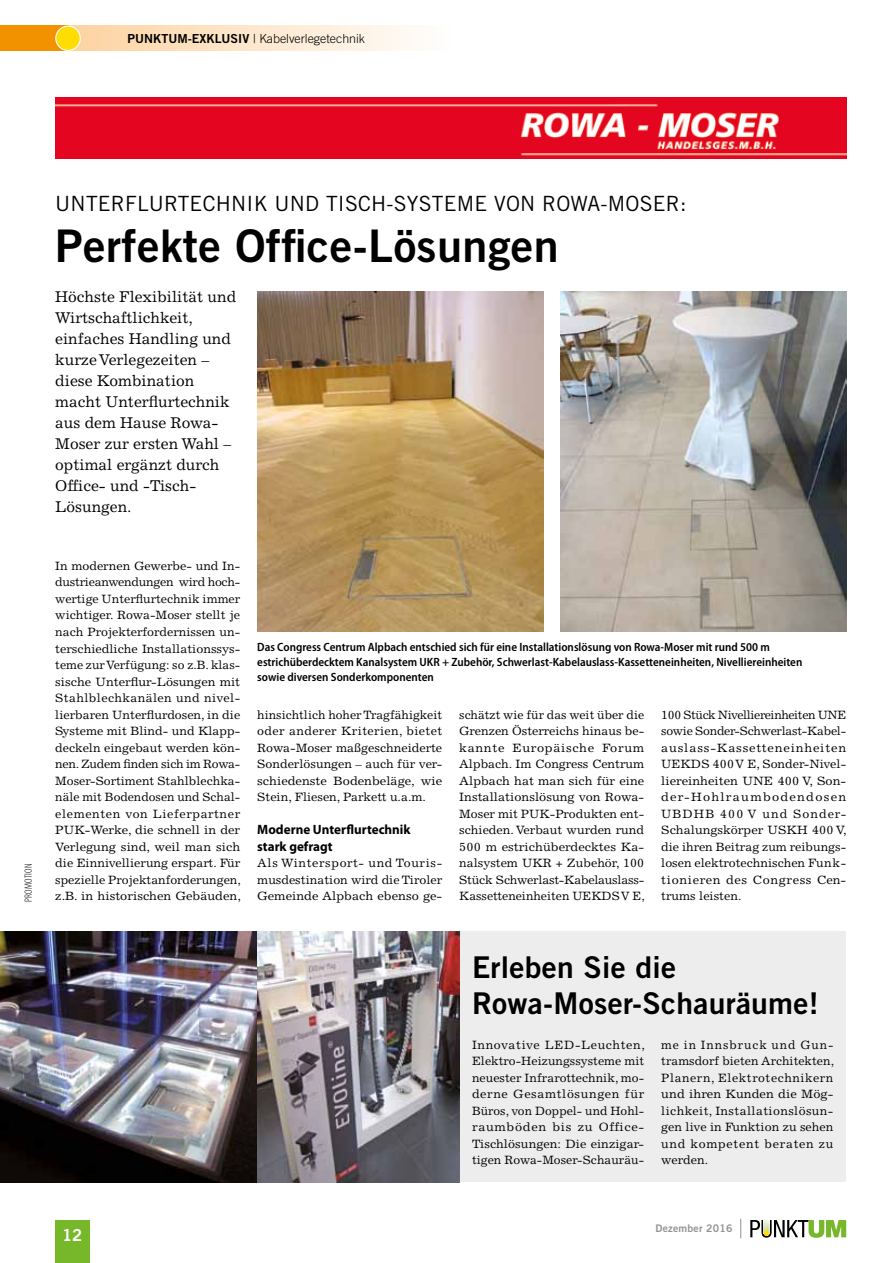
<style>
.page{position:relative;width:893px;height:1263px;background:#fff}
.page>*{position:absolute;margin:0;border:0;box-sizing:border-box;transform-origin:0 0}
.t1{font:45px "Trade Gothic LT Std Bd 2";letter-spacing:.01em;color:#000}
.t2{font:30px/36px "Trade Gothic LT Std Bd 2";letter-spacing:.01em;color:#000}
.t3{font:21px "Trade Gothic LT Std";letter-spacing:.01em;color:#000}
.t4{font:16.5px "Trade Gothic LT Std Bd 2";color:#fff}
.t5{font:15.6px/21px "Excelsior LT Std";color:#000}
.t6{font:700 13.5px/16.5px "Myriad Pro";color:#000}
.t7{font:300 12.45px "Trade Gothic LT Std";color:#000}
.t8{font:12.45px "Trade Gothic LT Std Bd 2";color:#000}
.t9{font:12.15px/16.5px "Excelsior LT Std";color:#000;text-align:justify}
.t10{font:12.15px/16.5px "Excelsior LT Std";letter-spacing:.03em;color:#000}
.t11{font:600 semi-condensed 12px/15px "Myriad Pro";color:#000}
.t12{font:10.5px "Trade Gothic LT Std Bd 2";letter-spacing:.02em;color:#939396}
.t13{font:300 condensed 10.5px "Myriad Pro";letter-spacing:.02em;color:#000}
.s1{font-family:"Trade Gothic LT Std Bd 2";font-weight:400}
</style>
<div class="page">
<img style="left:55px;top:98px;width:791px;height:61px">
<div style="left:55px;top:1220px;width:34px;height:43px;background:#76b82a"></div>
<div style="left:68px;top:26px;width:383px;height:25px;background:linear-gradient(to right,#fdd4a3,#fefdfc)"></div>
<div style="left:0;top:26px;width:68px;height:25px;background:#f39200"></div>
<div style="left:56px;top:26px;width:24px;height:24px;background:#fd0;border-radius:50%"></div>
<div style="left:55px;top:26px;width:26px;height:25px;border:1px solid #fff;border-radius:50%"></div>
<svg style="left:750px;top:1220px;width:96px;height:18px"></svg>
<svg style="left:740px;top:1219px;width:1px;height:19px"></svg>
<div style="left:459px;top:931px;width:387px;height:251px;background:#ededed"></div>
<img style="left:257px;top:291px;width:286px;height:340px">
<img style="left:560px;top:291px;width:286px;height:340px">
<img style="left:0;top:931px;width:459px;height:251px">
<p class="t8" style="left:128px;top:31px;width:10px">PUNKTUM</p>
<p class="t7" style="left:188px;top:31px;width:179px"><span class="s1">-Exklusiv</span> | Kabelverlegetechnik</p>
<p class="t13" style="left:22px;top:902px;width:40px;rotate:-90deg">Promotion</p>
<h3 class="t3" style="left:55px;top:191px;width:633px">U NTERFLURTECHNIK UND TISCH-SYSTEME VON ROWA-MOSER:</h3>
<h1 class="t1" style="left:55px;top:218px;width:505px">Perfekte Office-Lösungen</h1>
<p class="t5" style="left:55px;top:286px;width:182px">Höchste Flexibilität und<br>Wirtschaftlichkeit, einfaches Handling und kurze Verlegezeiten – diese Kombination macht Unterflurtechnik aus dem Hause Rowa-<br>Moser zur ersten Wahl – optimal ergänzt durch<br>Office- und -Tisch-<br>Lösungen.</p>
<p class="t9" style="left:55px;top:558px;width:187px;text-align:left">In modernen Gewerbe- und In&shy;dustrieanwendungen wird hoch&shy;wertige Unterflurtechnik immer wichtiger. Rowa-Moser stellt je nach Projekterfordernissen un&shy;terschiedliche Installationssys&shy;teme zur Verfügung: so z.B. klas&shy;sische Unterflur-Lösungen mit<br>Stahlblechkanälen und nivel&shy;lierbaren Unterflurdosen, in die<br>Systeme mit Blind- und Klapp&shy;deckeln eingebaut werden kön&shy;nen. Zudem finden sich im Rowa-<br>Moser-Sortiment Stahlblechka&shy;näle mit Bodendosen und Schal&shy;elementen von Lieferpartner<br>PUK-Werke, die schnell in der<br>Verlegung sind, weil man sich die Einnivellierung erspart. Für spezielle Projektanforderungen, z.B. in historischen Gebäuden,</p>
<p class="t11" style="left:257px;top:640px;width:547px">Das Congress Centrum Alpbach entschied sich für eine Installationslösung von Rowa-Moser mit rund 500 m estrichüberdecktem Kanalsystem UKR + Zubehör, Schwerlast-Kabelauslass-Kassetteneinheiten, Nivelliereinheiten sowie diversen Sonderkomponenten</p>
<p class="t9" style="left:257px;top:706px;width:186px">hinsichtlich hoher Tragfähigkeit oder anderer Kriterien, bietet Rowa-Moser maßgeschneiderte Sonderlösungen – auch für ver&shy;schiedenste Bodenbeläge, wie Stein, Fliesen, Parkett u.a.m.</p>
<p class="t6" style="left:257px;top:821px;width:155px">Moderne Unterflurtechnik stark gefragt</p>
<p class="t9" style="left:257px;top:855px;width:186px">Als Wintersport- und Touris&shy;musdestination wird die Tiroler Gemeinde Alpbach ebenso ge-</p>
<p class="t9" style="left:459px;top:706px;width:187px">schätzt wie für das weit über die Grenzen Österreichs hinaus be&shy;kannte Europäische Forum Alpbach. Im Congress Centrum Alpbach hat man sich für eine Installationslösung von Rowa-Moser mit PUK-Produkten ent&shy;schieden. Verbaut wurden rund 500 m estrichüberdecktes Ka&shy;nalsystem UKR + Zubehör, 100<br>Stück Schwerlast-Kabelauslass-Kassetteneinheiten UEKDS V E,</p>
<p class="t9" style="left:661px;top:706px;width:187px">100 Stück Nivelliereinheiten UNE sowie Sonder-Schwerlast-Kabel&shy;auslass-Kassetteneinheiten UEKDS 400 V E, Sonder-Nivel&shy;liereinheiten UNE 400 V, Son&shy;der-Hohlraumbodendosen UBDHB 400 V und Sonder-Schalungskörper USKH 400 V, die ihren Beitrag zum reibungs&shy;losen elektrotechnischen Funk&shy;tionieren des Congress Cen&shy;trums leisten.</p>
<h2 class="t2" style="left:472px;top:949px;width:348px">Erleben Sie die<br>Rowa-Moser-Schauräume!</h2>
<p class="t9" style="left:472px;top:1036px;width:174px">Innovative LED-Leuchten, Elektro-Heizungssysteme mit neuester Infrarottechnik, mo&shy;derne Gesamtlösungen für Büros, von Doppel- und Hohl&shy;raumböden bis zu Office-Tischlösungen: Die einzigar&shy;tigen Rowa-Moser-Schauräu-</p>
<p class="t10" style="left:661px;top:1036px;width:174px">me in Innsbruck und Gun&shy;tramsdorf bieten Architekten,<br>Planern, Elektrotechnikern und ihren Kunden die Mög&shy;lichkeit, Installationslösun&shy;gen live in Funktion zu sehen und kompetent beraten zu werden.</p>
<h3 class="t4" style="left:62px;top:1224px;width:22px">12</h3>
<p class="t12" style="left:655px;top:1222px;width:78px">Dezember 2016</p>
</div>
